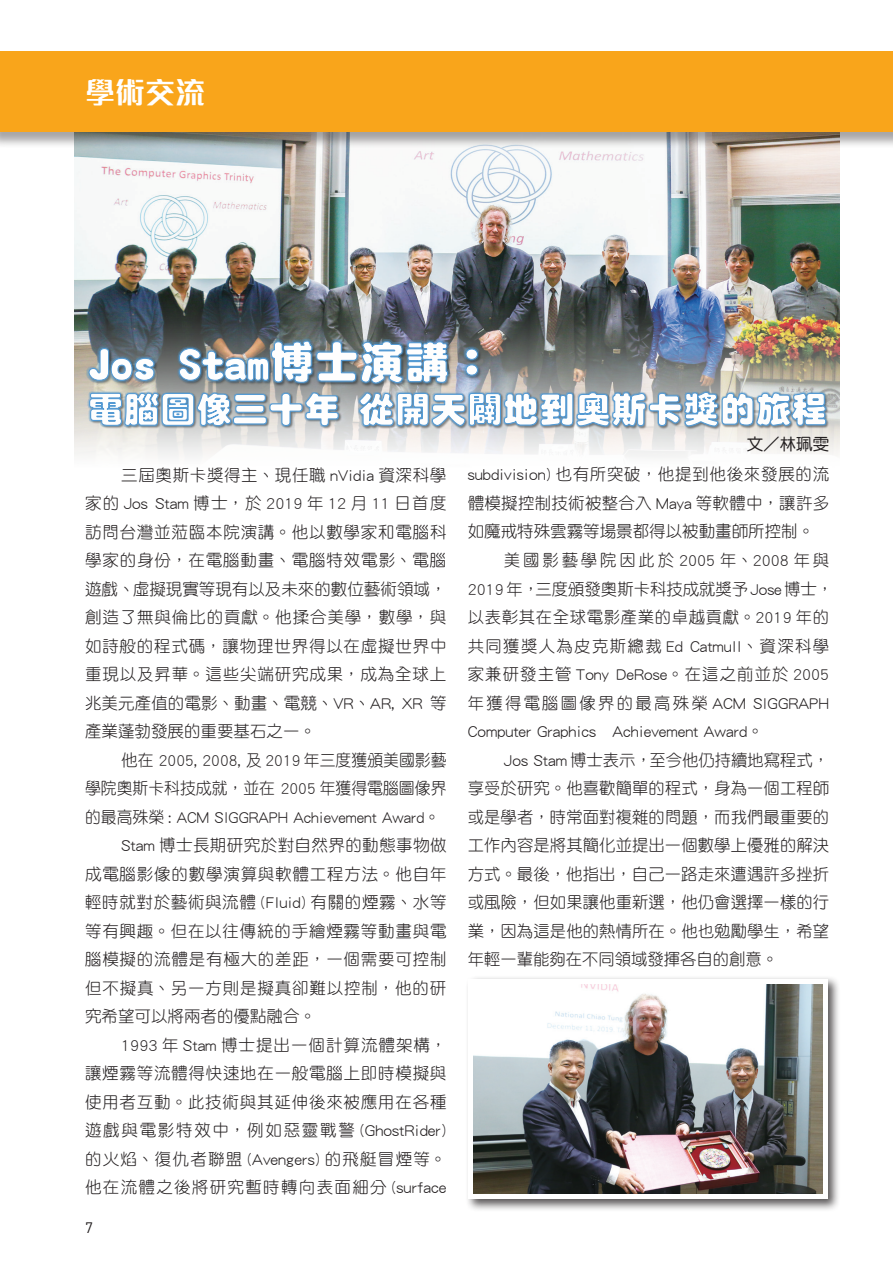
<style>
.page{position:relative;width:893px;height:1263px;background:#fff}
.page>*{position:absolute;margin:0;border:0;box-sizing:border-box;transform-origin:0 0}
.t1{font:700 30px "M Finance HK";color:#fff}
.t2{font:16.5px/28.5px "DF Yuan Lt HKP BF";letter-spacing:.005em;color:#231f20;text-align:justify}
.t3{font:16.5px "DF Yuan Lt HKP BF";letter-spacing:.05em;color:#231f20}
.t4{font:16.5px "DF Yuan Lt HKP BF";letter-spacing:.04em;color:#231f20}
.t5{font:16.5px "DF Yuan Lt HKP BF";letter-spacing:.005em;color:#231f20;scale:.96 1}
.t6{font:16.5px "DF Yuan Lt HKP BF";letter-spacing:.105em;color:#231f20}
.t7{font:16.5px "DF Yuan Lt HKP BF";letter-spacing:.075em;color:#231f20}
.t8{font:16.5px "DF Yuan Lt HKP BF";letter-spacing:.08em;color:#231f20}
.t9{font:16.5px "DF Yuan Lt HKP BF";letter-spacing:.085em;color:#231f20}
.t10{font:16.5px "DF Yuan Lt HKP BF";letter-spacing:.14em;color:#231f20}
.t11{font:16.5px "DF Yuan Lt HKP BF";letter-spacing:.06em;color:#231f20}
.t12{font:16.5px "DF Yuan Lt HKP BF";letter-spacing:.025em;color:#231f20}
.t13{font:16.5px "DF Yuan Lt HKP BF";letter-spacing:.045em;color:#231f20}
.t14{font:16.5px "DF Yuan Lt HKP BF";letter-spacing:.175em;color:#231f20}
.t15{font:16.5px "DF Yuan Md HKP BF";color:#231f20}
.t16{font:15px "DIN";color:#231f20}
</style>
<div class="page">
<img style="left:74px;top:148px;width:766px;height:309px">
<div style="left:465px;top:975px;width:376px;height:237px;background:#231f20;opacity:.75"></div>
<div style="left:469px;top:979px;width:359px;height:220px;background:#fff"></div>
<img style="left:474px;top:984px;width:348px;height:210px">
<img style="left:85px;top:344px;width:76px;height:43px">
<img style="left:86px;top:345px;width:71px;height:38px">
<svg style="left:88px;top:347px;width:67px;height:34px"></svg>
<img style="left:175px;top:344px;width:92px;height:43px">
<img style="left:176px;top:345px;width:2px;height:38px">
<img style="left:267px;top:337px;width:188px;height:53px">
<img style="left:268px;top:338px;width:182px;height:48px">
<img style="left:178px;top:340px;width:271px;height:44px">
<img style="left:462px;top:345px;width:23px;height:37px">
<img style="left:463px;top:346px;width:17px;height:32px">
<svg style="left:465px;top:348px;width:14px;height:28px"></svg>
<img style="left:86px;top:390px;width:73px;height:42px">
<img style="left:87px;top:390px;width:72px;height:38px">
<img style="left:159px;top:389px;width:185px;height:43px">
<img style="left:159px;top:390px;width:182px;height:38px">
<svg style="left:89px;top:392px;width:250px;height:35px"></svg>
<img style="left:356px;top:389px;width:473px;height:43px">
<img style="left:357px;top:389px;width:471px;height:40px">
<svg style="left:359px;top:391px;width:468px;height:38px"></svg>
<div style="left:0;top:51px;width:893px;height:97px;background:#231f20;opacity:.4"></div>
<div style="left:0;top:51px;width:893px;height:81px;background:#f9a51b"></div>
<h1 class="t1" style="left:85px;top:70px;width:121px">學術交流</h1>
<p class="t2" style="left:85px;top:460px;width:363px;text-indent:36px">三屆奧斯卡獎得主、現任職 nVidia 資深科學家的 Jos Stam 博士，於 2019 年 12 月 11 日首度訪問台灣並蒞臨本院演講。他以數學家和電腦科學家的身份，在電腦動畫、電腦特效電影、電腦遊戲、虛擬現實等現有以及未來的數位藝術領域，創造了無與倫比的貢獻。他揉合美學，數學，與如詩般的程式碼，讓物理世界得以在虛擬世界中重現以及昇華。這些尖端研究成果，成為全球上兆美元產值的電影、動畫、電競、VR、AR, XR 等產業蓬勃發展的重要基石之一。</p>
<p class="t2" style="left:121px;top:745px;width:327px">他在 2005, 2008, 及 2019 年三度獲頒美國影藝</p>
<p class="t5" style="left:85px;top:780px;width:378px">學院奧斯卡科技成就，並在 2005 年獲得電腦圖像界</p>
<p class="t5" style="left:85px;top:808px;width:371px">的最高殊榮 : ACM SIGGRAPH Achievement Award。</p>
<p class="t12" style="left:121px;top:837px;width:327px">Stam 博士長期研究於對自然界的動態事物做</p>
<p class="t3" style="left:85px;top:865px;width:363px">成電腦影像的數學演算與軟體工程方法。他自年</p>
<p class="t4" style="left:85px;top:894px;width:363px">輕時就對於藝術與流體 (Fluid) 有關的煙霧、水等</p>
<p class="t3" style="left:85px;top:922px;width:363px">等有興趣。但在以往傳統的手繪煙霧等動畫與電</p>
<p class="t3" style="left:85px;top:951px;width:363px">腦模擬的流體是有極大的差距，一個需要可控制</p>
<p class="t3" style="left:85px;top:979px;width:363px">但不擬真、另一方則是擬真卻難以控制，他的研</p>
<p class="t2" style="left:85px;top:1002px;width:233px">究希望可以將兩者的優點融合。</p>
<p class="t11" style="left:121px;top:1036px;width:327px">1993 年 Stam 博士提出一個計算流體架構，</p>
<p class="t13" style="left:85px;top:1065px;width:363px">讓煙霧等流體得快速地在一般電腦上即時模擬與</p>
<p class="t3" style="left:85px;top:1093px;width:363px">使用者互動。此技術與其延伸後來被應用在各種</p>
<p class="t6" style="left:85px;top:1122px;width:363px">遊戲與電影特效中，例如惡靈戰警 (GhostRider)</p>
<p class="t7" style="left:85px;top:1150px;width:363px">的火焰、復仇者聯盟 (Avengers) 的飛艇冒煙等。</p>
<p class="t8" style="left:85px;top:1179px;width:363px">他在流體之後將研究暫時轉向表面細分 (surface</p>
<p class="t16" style="left:85px;top:1218px;width:9px">7</p>
<p class="t15" style="left:747px;top:436px;width:84px">文／林珮雯</p>
<p class="t4" style="left:468px;top:466px;width:363px">subdivision) 也有所突破，他提到他後來發展的流</p>
<p class="t2" style="left:468px;top:489px;width:363px">體模擬控制技術被整合入 Maya 等軟體中，讓許多</p>
<p class="t2" style="left:468px;top:517px;width:348px">如魔戒特殊雲霧等場景都得以被動畫師所控制。</p>
<p class="t14" style="left:504px;top:552px;width:327px">美國影藝學院因此於 2005 年、2008 年與</p>
<p class="t2" style="left:468px;top:574px;width:367px">2019年，三度頒發奧斯卡科技成就獎予Jose博士，</p>
<p class="t4" style="left:468px;top:609px;width:363px">以表彰其在全球電影產業的卓越貢獻。2019 年的</p>
<p class="t9" style="left:468px;top:637px;width:363px">共同獲獎人為皮克斯總裁 Ed Catmull、資深科學</p>
<p class="t2" style="left:468px;top:660px;width:363px">家兼研發主管 Tony DeRose。在這之前並於 2005</p>
<p class="t10" style="left:468px;top:694px;width:363px">年獲得電腦圖像界的最高殊榮 ACM SIGGRAPH</p>
<p class="t2" style="left:468px;top:717px;width:330px">Computer Graphics　Achievement Award。　　</p>
<p class="t2" style="left:504px;top:745px;width:327px">Jos Stam 博士表示，至今他仍持續地寫程式，</p>
<p class="t2" style="left:468px;top:774px;width:363px">享受於研究。他喜歡簡單的程式，身為一個工程師</p>
<p class="t2" style="left:468px;top:802px;width:363px">或是學者，時常面對複雜的問題，而我們最重要的</p>
<p class="t2" style="left:468px;top:831px;width:363px">工作內容是將其簡化並提出一個數學上優雅的解決</p>
<p class="t2" style="left:468px;top:859px;width:363px">方式。最後，他指出，自己一路走來遭遇許多挫折</p>
<p class="t2" style="left:468px;top:888px;width:363px">或風險，但如果讓他重新選，他仍會選擇一樣的行</p>
<p class="t2" style="left:468px;top:916px;width:363px">業，因為這是他的熱情所在。他也勉勵學生，希望</p>
<p class="t2" style="left:468px;top:945px;width:312px">年輕一輩能夠在不同領域發揮各自的創意。</p>
</div>
